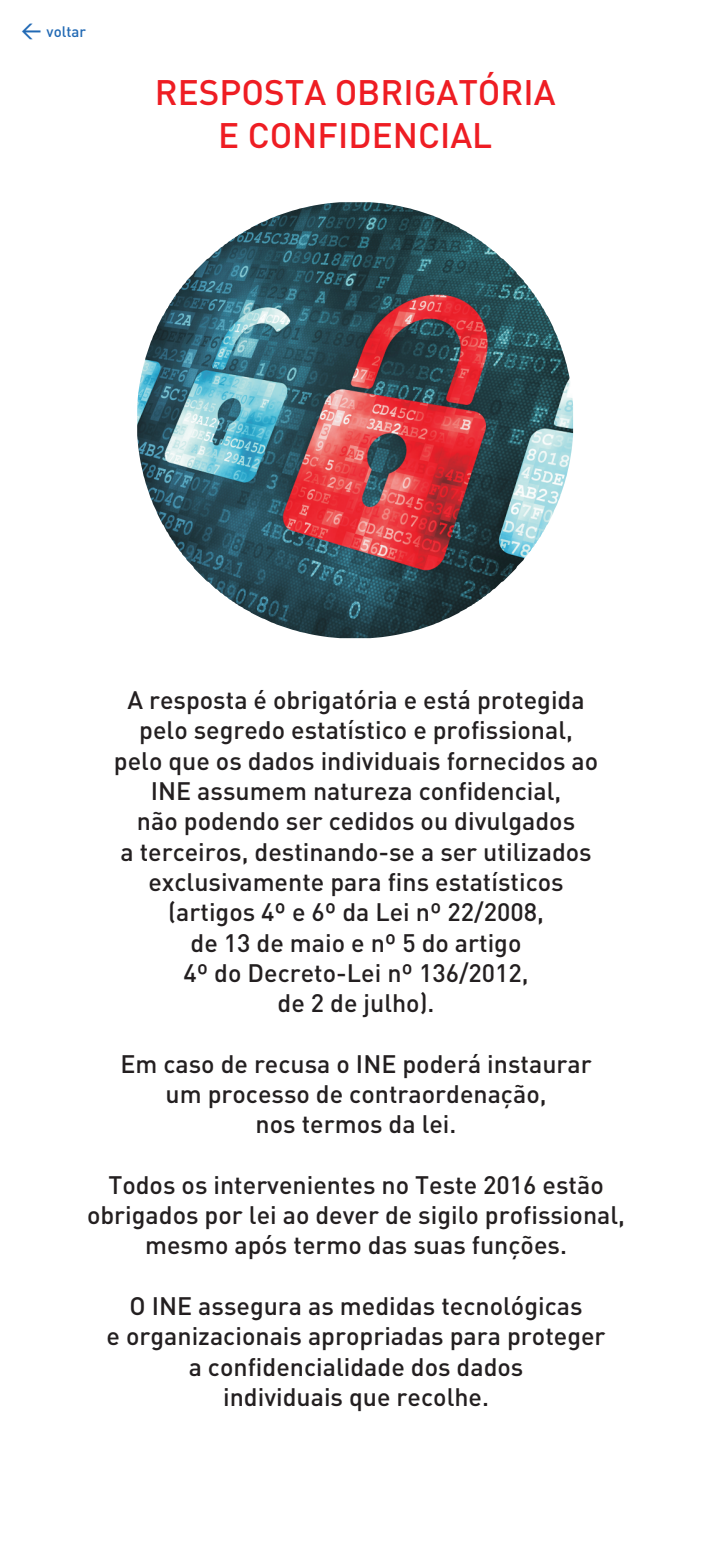
<style>
.page{position:relative;width:709px;height:1560px;background:#fff}
.page>*{position:absolute;margin:0;border:0;box-sizing:border-box;transform-origin:0 0}
.t1{font:500 35px/42.5px "DIN";color:#ee1d23;text-align:center}
.t2{font:500 25px/30.2px "DIN";color:#231f20;text-align:center}
.t3{font:500 15px "DIN";color:#2169b4}
.s1{font-size:20px}
</style>
<div class="page">
<img style="left:137px;top:203px;width:436px;height:435px">
<p class="t3" style="left:21px;top:27px;width:66px"><span class="s1">&lt;</span> voltar</p>
<h1 class="t1" style="left:155px;top:75px;width:402px">RESPOSTA OBRIGATÓRIA<br>E CONFIDENCIAL</h1>
<p class="t2" style="left:114px;top:687px;width:486px">A resposta é obrigatória e está protegida pelo segredo estatístico e profissional, pelo que os dados individuais fornecidos ao INE assumem natureza confidencial,<br>não podendo ser cedidos ou divulgados<br>a terceiros, destinando-se a ser utilizados exclusivamente para fins estatísticos (artigos 4º e 6º da Lei nº 22/2008,<br>de 13 de maio e nº 5 do artigo<br>4º do Decreto-Lei nº 136/2012,<br>de 2 de julho).</p>
<p class="t2" style="left:120px;top:1051px;width:473px">Em caso de recusa o INE poderá instaurar um processo de contraordenação,<br>nos termos da lei.</p>
<p class="t2" style="left:87px;top:1172px;width:539px">Todos os intervenientes no Teste 2016 estão obrigados por lei ao dever de sigilo profissional, mesmo após termo das suas funções.</p>
<p class="t2" style="left:107px;top:1293px;width:500px">O INE assegura as medidas tecnológicas<br>e organizacionais apropriadas para proteger a confidencialidade dos dados<br>individuais que recolhe.</p>
</div>
